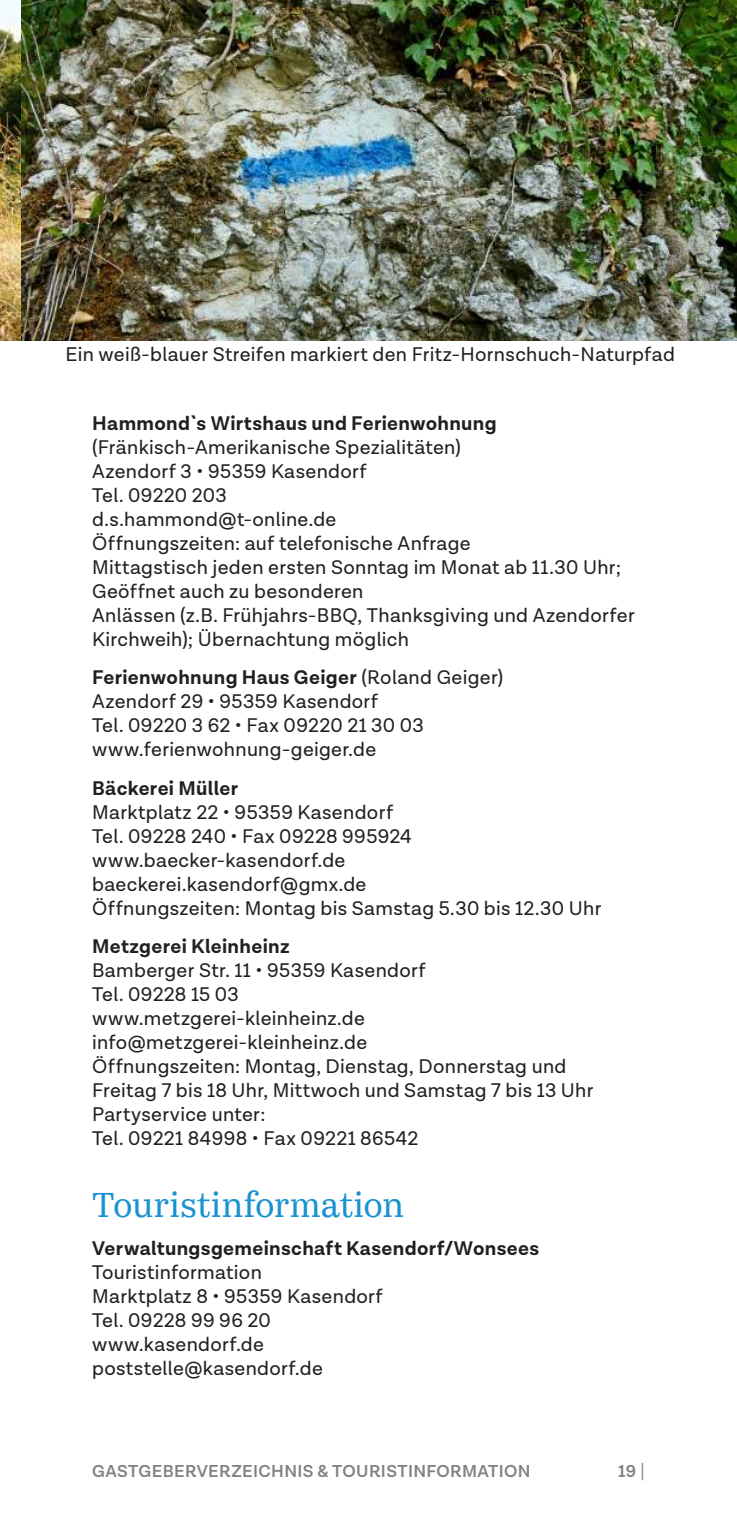
<style>
.page{position:relative;width:737px;height:1531px;background:#fff}
.page>*{position:absolute;margin:0;border:0;box-sizing:border-box;transform-origin:0 0}
.t1{font:35px "Kazimir Text";color:#1892d0}
.t2{font:20px/24px "Lota Grotesque";letter-spacing:.015em;color:#221f1f}
.t3{font:700 20px "Lota Grotesque";letter-spacing:.015em;color:#221f1f}
.t4{font:600 17.5px "Lota Grotesque";letter-spacing:.02em;color:#808284}
.s1{font-weight:700}
.s2{font-weight:300;font-size:20px}
</style>
<div class="page">
<img style="left:0;top:0;width:737px;height:340px">
<p class="t2" style="left:66px;top:343px;width:611px">Ein weiß-blauer Streifen markiert den Fritz-Hornschuch-Naturpfad</p>
<p class="t3" style="left:92px;top:412px;width:406px">Hammond`s Wirtshaus und Ferienwohnung</p>
<p class="t2" style="left:92px;top:436px;width:544px">(Fränkisch-Amerikanische Spezialitäten)<br>Azendorf 3 • 95359 Kasendorf<br>Tel. 09220 203<br>d.s.hammond@t-online.de<br>Öffnungszeiten: auf telefonische Anfrage<br>Mittagstisch jeden ersten Sonntag im Monat ab 11.30 Uhr; Geöffnet auch zu besonderen<br>Anlässen (z.B. Frühjahrs-BBQ, Thanksgiving und Azendorfer Kirchweih); Übernachtung möglich</p>
<p class="t2" style="left:92px;top:666px;width:413px"><span class="s1">Ferienwohnung Haus Geiger</span> (Roland Geiger)<br>Azendorf 29 • 95359 Kasendorf<br>Tel. 09220 3 62 • Fax 09220 21 30 03 www.ferienwohnung-geiger.de</p>
<p class="t3" style="left:92px;top:777px;width:148px">Bäckerei Müller</p>
<p class="t2" style="left:92px;top:800px;width:511px">Marktplatz 22 • 95359 Kasendorf<br>Tel. 09228 240 • Fax 09228 995924 www.baecker-kasendorf.de baeckerei.kasendorf@gmx.de<br>Öffnungszeiten: Montag bis Samstag 5.30 bis 12.30 Uhr</p>
<p class="t3" style="left:92px;top:935px;width:199px">Metzgerei Kleinheinz</p>
<p class="t2" style="left:92px;top:958px;width:503px">Bamberger Str. 11 • 95359 Kasendorf<br>Tel. 09228 15 03<br>www.metzgerei-kleinheinz.de info@metzgerei-kleinheinz.de<br>Öffnungszeiten: Montag, Dienstag, Donnerstag und Freitag 7 bis 18 Uhr, Mittwoch und Samstag 7 bis 13 Uhr Partyservice unter:<br>Tel. 09221 84998 • Fax 09221 86542</p>
<h1 class="t1" style="left:92px;top:1190px;width:313px">Touristinformation</h1>
<p class="t3" style="left:92px;top:1238px;width:449px">Verwaltungsgemeinschaft Kasendorf/Wonsees</p>
<p class="t2" style="left:92px;top:1261px;width:292px">Touristinformation<br>Marktplatz 8 • 95359 Kasendorf<br>Tel. 09228 99 96 20 www.kasendorf.de poststelle@kasendorf.de</p>
<p class="t4" style="left:92px;top:1461px;width:440px">GASTGEBERVERZEICHNIS &amp; TOURISTINFORMATION</p>
<p class="t4" style="left:618px;top:1461px;width:28px">19 <span class="s2">|</span></p>
</div>
